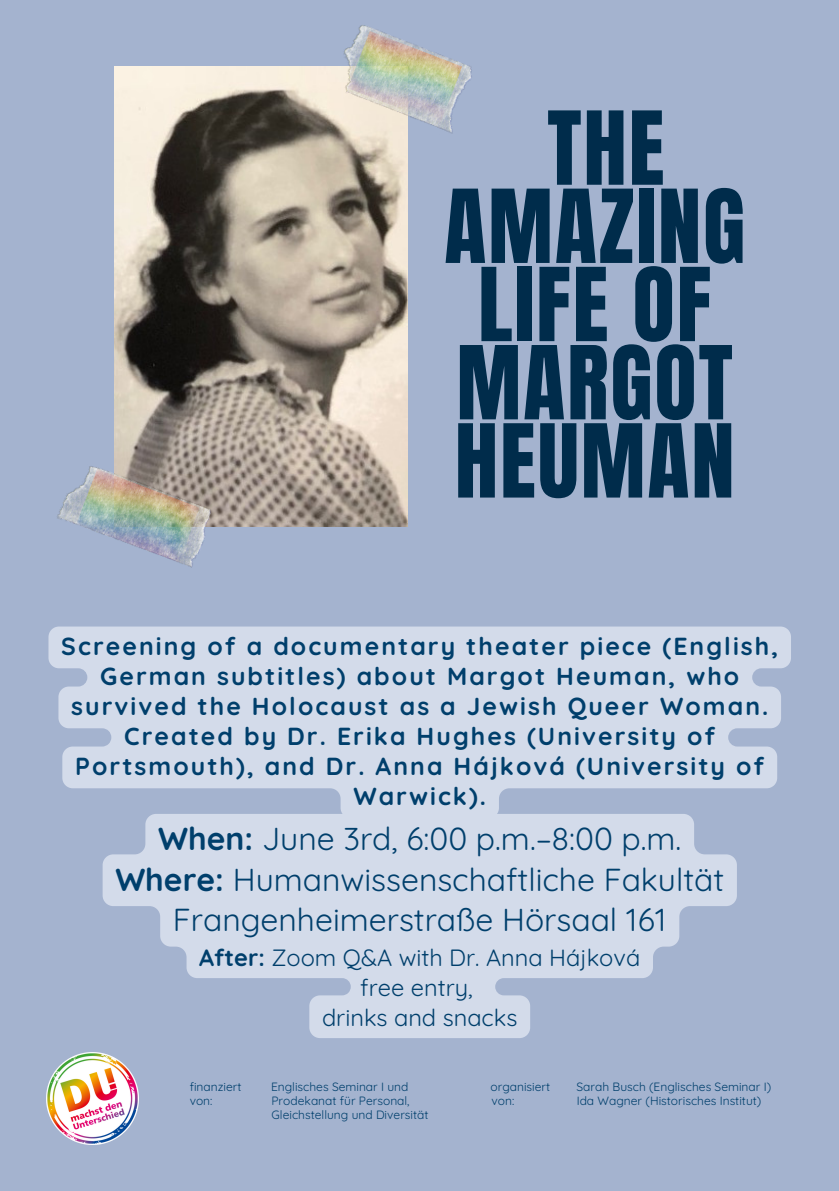
<style>
.page{position:relative;width:839px;height:1191px;background:#fff}
.page>*{position:absolute;margin:0;border:0;box-sizing:border-box;transform-origin:0 0}
.t1{font:86.6px/78.2px "Anton";letter-spacing:.025em;color:#002c4b;text-align:center}
.t2{font:31.8px/40.4px "Quicksand";color:#003f6c;text-align:center}
.t3{font:700 24.6px/30px "Quicksand";letter-spacing:.085em;color:#003f6c;text-align:center}
.t4{font:23.6px/30px "Quicksand";color:#003f6c;text-align:center}
.t5{font:12px "Quicksand";color:#003f6c}
.s1{font-weight:700}
</style>
<div class="page">
<div style="left:0;top:0;width:838px;height:1191px;background:#a4b3cf"></div>
<svg style="left:103px;top:818px;width:633px;height:220px;fill:#d3dbea"></svg>
<img style="left:114px;top:66px;width:293px;height:461px">
<img style="left:327px;top:25px;width:145px;height:115px">
<img style="left:57px;top:455px;width:163px;height:113px">
<svg style="left:48px;top:627px;width:743px;height:191px;fill:#d3dbea"></svg>
<img style="left:47px;top:1053px;width:91px;height:91px">
<p class="t1" style="left:444px;top:111px;width:302px">THE<br>AMAZING<br>LIFE OF<br>MARGOT<br>HEUMAN</p>
<p class="t3" style="left:61px;top:631px;width:718px">Screening of a documentary theater piece (English, German subtitles) about Margot Heuman, who survived the Holocaust as a Jewish Queer Woman.<br>Created by Dr. Erika Hughes (University of Portsmouth), and Dr. Anna Hájková (University of Warwick).</p>
<p class="t2" style="left:115px;top:818px;width:610px"><span class="s1">When:</span> June 3rd, 6:00 p.m.–8:00 p.m.<br><span class="s1">Where:</span> Humanwissenschaftliche Fakultät<br>Frangenheimerstraße Hörsaal 161</p>
<p class="t4" style="left:199px;top:942px;width:442px"><span class="s1">After:</span> Zoom Q&amp;A with Dr. Anna Hájková free entry,<br>drinks and snacks</p>
<h3 class="t5" style="left:190px;top:1079px;width:53px">finanziert</h3>
<h3 class="t5" style="left:271px;top:1079px;width:139px">Englisches Seminar I und</h3>
<h3 class="t5" style="left:490px;top:1079px;width:61px">organisiert</h3>
<h2 class="t5" style="left:576px;top:1079px;width:196px">Sarah Busch (Englisches Seminar I)</h2>
<h2 class="t5" style="left:190px;top:1093px;width:24px">von:</h2>
<h2 class="t5" style="left:271px;top:1093px;width:140px">Prodekanat für Personal,</h2>
<h2 class="t5" style="left:491px;top:1093px;width:24px">von:</h2>
<p class="t5" style="left:576px;top:1093px;width:186px">Ida Wagner (Historisches Institut)</p>
<p class="t5" style="left:271px;top:1107px;width:158px">Gleichstellung und Diversität</p>
</div>
